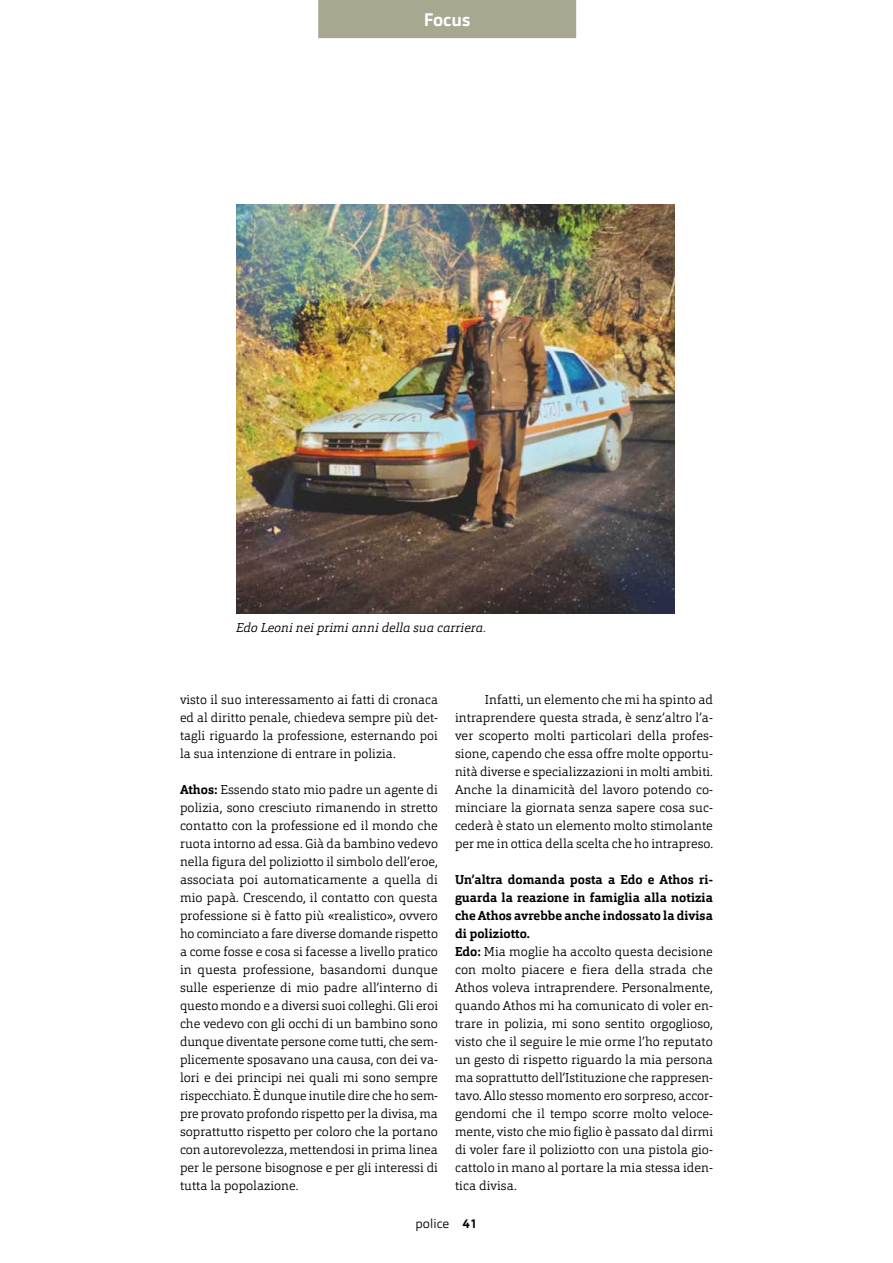
<style>
.page{position:relative;width:893px;height:1263px;background:#fff}
.page>*{position:absolute;margin:0;border:0;box-sizing:border-box;transform-origin:0 0}
.t1{font:700 18px "Orgon";color:#fff}
.t2{font:300 12.75px/18px "Orgon Slab";letter-spacing:.005em;color:#000;text-align:justify}
.t3{font:italic 300 12.75px "Orgon Slab";letter-spacing:.005em;color:#000}
.t4{font:300 12.75px "Orgon";letter-spacing:.005em;color:#000}
.s1{font-weight:700}
</style>
<div class="page">
<div style="left:318px;top:0;width:258px;height:38px;background:#a8a891"></div>
<img style="left:236px;top:204px;width:438px;height:410px">
<h1 class="t1" style="left:424px;top:8px;width:48px">Focus</h1>
<p class="t3" style="left:236px;top:619px;width:252px">Edo Leoni nei primi anni della sua carriera.</p>
<p class="t2" style="left:180px;top:690px;width:259px">visto il suo interessamento ai fatti di cronaca ed al diritto penale, chiedeva sempre più det&shy;tagli riguardo la professione, esternando poi la sua intenzione di entrare in polizia.</p>
<p class="t2" style="left:180px;top:780px;width:260px"><span class="s1">Athos:</span> Essendo stato mio padre un agente di polizia, sono cresciuto rimanendo in stretto contatto con la professione ed il mondo che ruota intorno ad essa. Già da bambino vedevo nella figura del poliziotto il simbolo dell’eroe, associata poi automaticamente a quella di mio papà. Crescendo, il contatto con questa professione si è fatto più «realistico», ovvero ho cominciato a fare diverse domande rispetto a come fosse e cosa si facesse a livello pratico in questa professione, basandomi dunque sulle esperienze di mio padre all’interno di questo mondo e a diversi suoi colleghi. Gli eroi che vedevo con gli occhi di un bambino sono dunque diventate persone come tutti, che sem&shy;plicemente sposavano una causa, con dei va&shy;lori e dei principi nei quali mi sono sempre rispecchiato. È dunque inutile dire che ho sem&shy;pre provato profondo rispetto per la divisa, ma soprattutto rispetto per coloro che la portano con autorevolezza, mettendosi in prima linea per le persone bisognose e per gli interessi di tutta la popolazione.</p>
<p class="t2" style="left:455px;top:690px;width:260px;text-indent:30px">Infatti, un elemento che mi ha spinto ad intraprendere questa strada, è senz’altro l’a&shy;ver scoperto molti particolari della profes&shy;sione, capendo che essa offre molte opportu&shy;nità diverse e specializzazioni in molti ambiti.<br>Anche la dinamicità del lavoro potendo co&shy;minciare la giornata senza sapere cosa suc&shy;cederà è stato un elemento molto stimolante per me in ottica della scelta che ho intrapreso.</p>
<p class="t2" style="left:455px;top:870px;width:260px;text-align:left"><span class="s1">Un’altra domanda posta a Edo e Athos ri&shy;guarda la reazione in famiglia alla notizia che Athos avrebbe anche indossato la divisa di poliziotto.<br>Edo:</span> Mia moglie ha accolto questa decisione con molto piacere e fiera della strada che Athos voleva intraprendere. Personalmente, quando Athos mi ha comunicato di voler en&shy;trare in polizia, mi sono sentito orgoglioso, visto che il seguire le mie orme l’ho reputato un gesto di rispetto riguardo la mia persona ma soprattutto dell’Istituzione che rappresen&shy;tavo. Allo stesso momento ero sorpreso, accor&shy;gendomi che il tempo scorre molto veloce&shy;mente, visto che mio figlio è passato dal dirmi di voler fare il poliziotto con una pistola gio&shy;cattolo in mano al portare la mia stessa iden&shy;tica divisa.</p>
<p class="t4" style="left:416px;top:1215px;width:63px">police <span class="s1">41</span></p>
</div>
